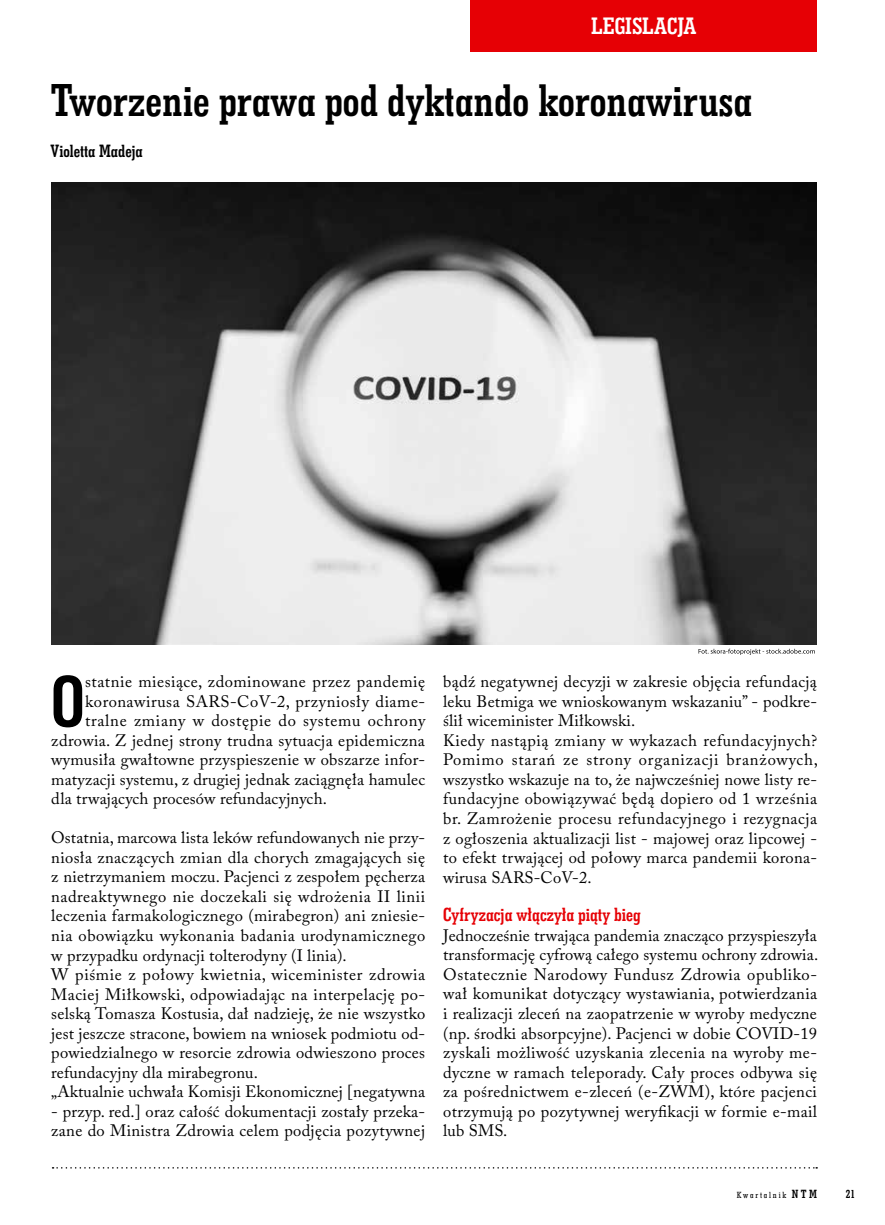
<style>
.page{position:relative;width:885px;height:1225px;background:#fff}
.page>*{position:absolute;margin:0;border:0;box-sizing:border-box;transform-origin:0 0}
.t1{font:73.8px "Geo Slab 703 Bd Cn EU Normal";color:#000}
.t2{font:46.5px "Geo Slab 703 Bd Cn EU Normal";color:#000}
.t3{font:24px "Geo Slab 703 Bd Cn EU Normal";color:#fff}
.t4{font:19.5px "Geo Slab 703 Bd Cn EU Normal";color:#e60005}
.t5{font:18px "Geo Slab 703 Bd Cn EU Normal";color:#000}
.t6{font:16.5px/19.5px "Adobe Caslon Pro";letter-spacing:.02em;color:#000}
.t7{font:16.5px "Adobe Caslon Pro";letter-spacing:.04em;color:#000}
.t8{font:12px "Geo Slab 703 Bd Cn EU Normal";color:#000}
.t9{font:9px "Geo Slab 703 Md Cn EU Normal";letter-spacing:.2em;color:#000}
.s1{font-family:"Geo Slab 703 Bd Cn EU Normal";font-size:12px}
</style>
<div class="page">
<div style="left:470px;top:0;width:346px;height:51px;background:#e60005"></div>
<svg style="left:53px;top:1167px;width:764px;height:1px"></svg>
<img style="left:51px;top:182px;width:765px;height:462px">
<svg style="left:698px;top:648px;width:116px;height:7px"></svg>
<h3 class="t3" style="left:591px;top:11px;width:106px">LEGISLACJA</h3>
<h2 class="t2" style="left:51px;top:71px;width:703px">Tworzenie prawa pod dyktando koronawirusa</h2>
<p class="t5" style="left:51px;top:139px;width:94px">Violetta Madeja</p>
<h1 class="t1" style="left:51px;top:655px;width:35px">O</h1>
<p class="t6" style="left:85px;top:672px;width:341px">statnie miesiące, zdominowane przez pandemię</p>
<p class="t6" style="left:85px;top:691px;width:341px">koronawirusa SARS-CoV-2, przyniosły diame-</p>
<p class="t7" style="left:85px;top:711px;width:341px">tralne zmiany w dostępie do systemu ochrony</p>
<p class="t6" style="left:51px;top:730px;width:375px">zdrowia. Z jednej strony trudna sytuacja epidemiczna</p>
<p class="t6" style="left:51px;top:750px;width:375px">wymusiła gwałtowne przyspieszenie w obszarze infor-</p>
<p class="t6" style="left:51px;top:769px;width:375px">matyzacji systemu, z drugiej jednak zaciągnęła hamulec</p>
<p class="t6" style="left:51px;top:789px;width:277px">dla trwających procesów refundacyjnych.</p>
<p class="t6" style="left:51px;top:828px;width:375px">Ostatnia, marcowa lista leków refundowanych nie przy&shy;niosła znaczących zmian dla chorych zmagających się z nietrzymaniem moczu. Pacjenci z zespołem pęcherza nadreaktywnego nie doczekali się wdrożenia II linii leczenia farmakologicznego (mirabegron) ani zniesie&shy;nia obowiązku wykonania badania urodynamicznego w przypadku ordynacji tolterodyny (I linia).<br>W piśmie z połowy kwietnia, wiceminister zdrowia Maciej Miłkowski, odpowiadając na interpelację po&shy;selską Tomasza Kostusia, dał nadzieję, że nie wszystko jest jeszcze stracone, bowiem na wniosek podmiotu od&shy;powiedzialnego w resorcie zdrowia odwieszono proces refundacyjny dla mirabegronu.<br>„Aktualnie uchwała Komisji Ekonomicznej [negatywna</p>
<p class="t6" style="left:51px;top:1101px;width:375px">- przyp. red.] oraz całość dokumentacji zostały przeka&shy;zane do Ministra Zdrowia celem podjęcia pozytywnej</p>
<p class="t6" style="left:443px;top:672px;width:376px">bądź negatywnej decyzji w zakresie objęcia refundacją leku Betmiga we wnioskowanym wskazaniu” - podkre&shy;ślił wiceminister Miłkowski.<br>Kiedy nastąpią zmiany w wykazach refundacyjnych?<br>Pomimo starań ze strony organizacji branżowych, wszystko wskazuje na to, że najwcześniej nowe listy re&shy;fundacyjne obowiązywać będą dopiero od 1 września br. Zamrożenie procesu refundacyjnego i rezygnacja z ogłoszenia aktualizacji list - majowej oraz lipcowej - to efekt trwającej od połowy marca pandemii korona&shy;wirusa SARS-CoV-2.</p>
<p class="t4" style="left:443px;top:902px;width:199px">Cyfryzacja włączyła piąty bieg</p>
<p class="t6" style="left:443px;top:925px;width:376px;text-align:justify">Jednocześnie trwająca pandemia znacząco przyspieszyła transformację cyfrową całego systemu ochrony zdrowia.<br>Ostatecznie Narodowy Fundusz Zdrowia opubliko&shy;wał komunikat dotyczący wystawiania, potwierdzania i realizacji zleceń na zaopatrzenie w wyroby medyczne (np. środki absorpcyjne). Pacjenci w dobie COVID-19 zyskali możliwość uzyskania zlecenia na wyroby me&shy;dyczne w ramach teleporady. Cały proces odbywa się za pośrednictwem e-zleceń (e-ZWM), które pacjenci otrzymują po pozytywnej weryfikacji w formie e-mail lub SMS.</p>
<p class="t9" style="left:736px;top:1189px;width:82px">Kwartalnik <span class="s1">NTM</span></p>
<p class="t8" style="left:845px;top:1186px;width:11px">21</p>
</div>
